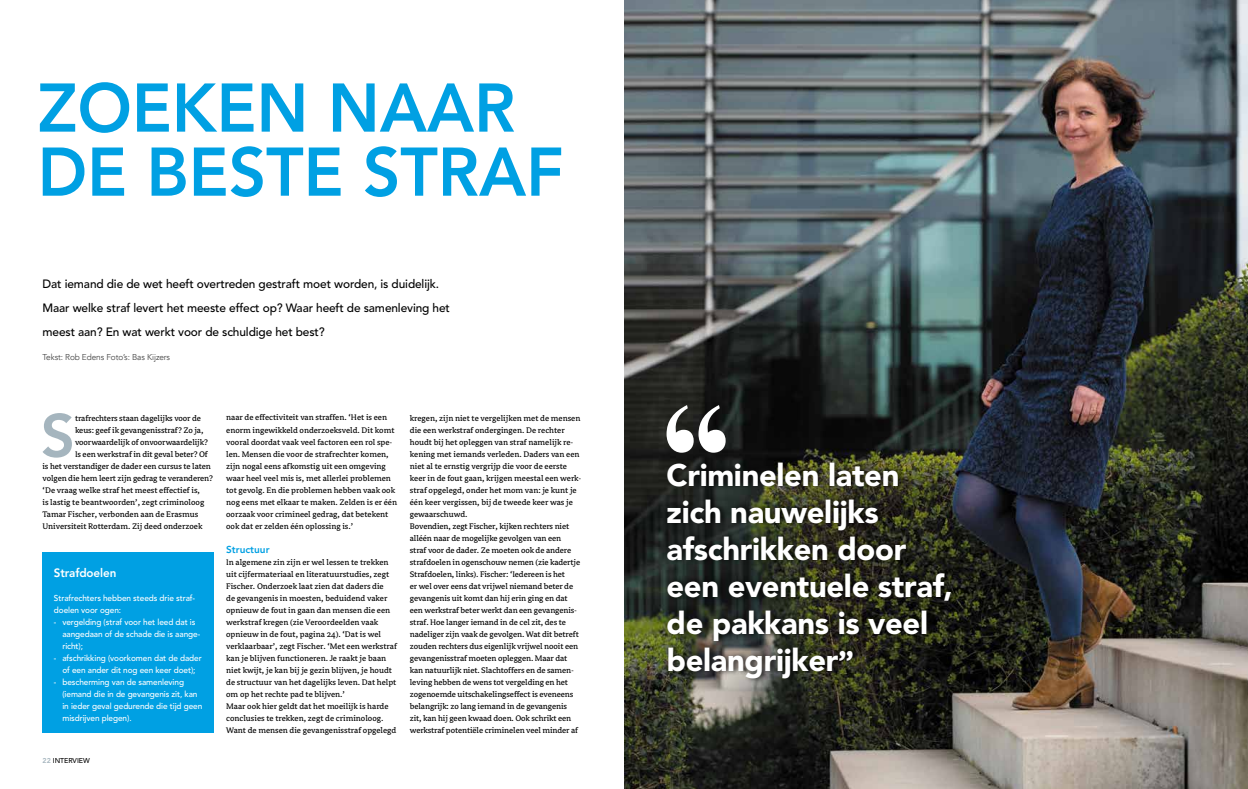
<style>
.page{position:relative;width:1248px;height:789px;background:#fff}
.page>*{position:absolute;margin:0;border:0;box-sizing:border-box;transform-origin:0 0}
.Kop_Large{font:800 68px/64px "Avenir LT Std";color:#00a0e3;scale:.96 1}
.Body{font:800 59.8px "Avenir LT Std";color:#a5b5be}
.t1{font:900 30.9px/37.1px "Avenir LT Std";letter-spacing:-.01em;color:#fff}
.Intro{font:500 12px/24px "Avenir LT Std";letter-spacing:-.01em;color:#000}
.Kader_kop{font:800 12px "Avenir LT Std";letter-spacing:-.01em;color:#fff}
.Tussenkop{font:800 10px "Avenir LT Std";color:#00a0e3}
.Body-2{font:9px/12px "Avance";color:#000}
.Kader_body{font:500 8.5px/12px "Avenir LT Std";letter-spacing:-.01em;color:#fff}
.Intro-2{font:8.5px "Avenir";letter-spacing:-.01em;color:#464646}
.t2{font:500 7px "Avenir LT Std";letter-spacing:-.01em;color:#000}
.s1{font-weight:800;color:#a5b5be}
.s2{font-family:"Avance";font-weight:700}
</style>
<div class="page">
<div style="left:43px;top:552px;width:171px;height:180px;background:#00a0e3"></div>
<img style="left:624px;top:0;width:623px;height:788px">
<div style="left:665px;top:456px;width:294px;height:227px;background:#000;opacity:.75"></div>
<svg style="left:666px;top:405px;width:59px;height:47px"></svg>
<p class="Kop_Large" style="left:38px;top:76px;width:549px">ZOEKEN NAAR<br>DE BESTE STRAF</p>
<p class="Intro" style="left:43px;top:272px;width:398px">Dat iemand die de wet heeft overtreden gestraft moet worden, is duidelijk.</p>
<p class="Intro" style="left:43px;top:296px;width:409px">Maar welke straf levert het meeste effect op? Waar heeft de samenleving het meest aan? En wat werkt voor de schuldige het best?</p>
<p class="Intro-2" style="left:43px;top:352px;width:129px">Tekst: Rob Edens Foto’s: Bas Kijzers</p>
<p class="Body" style="left:41px;top:400px;width:36px">S</p>
<p class="Body-2" style="left:75px;top:411px;width:127px">trafrechters staan dagelijks voor de</p>
<p class="Body-2" style="left:75px;top:423px;width:130px">keus: geef ik gevangenisstraf? Zo ja,</p>
<p class="Body-2" style="left:75px;top:435px;width:134px">voorwaardelijk of onvoorwaardelijk?</p>
<p class="Body-2" style="left:75px;top:447px;width:134px">Is een werkstraf in dit geval beter? Of</p>
<p class="Body-2" style="left:43px;top:459px;width:170px">is het verstandiger de dader een cursus te laten</p>
<p class="Body-2" style="left:43px;top:471px;width:172px">volgen die hem leert zijn gedrag te veranderen?</p>
<p class="Body-2" style="left:43px;top:483px;width:163px">‘De vraag welke straf het meest effectief is, is lastig te beantwoorden’, zegt criminoloog Tamar Fischer, verbonden aan de Erasmus Universiteit Rotterdam. Zij deed onderzoek</p>
<p class="Kader_kop" style="left:54px;top:565px;width:64px">Strafdoelen</p>
<p class="Kader_body" style="left:54px;top:591px;width:143px">Strafrechters hebben steeds drie straf&shy;doelen voor ogen:</p>
<p class="Kader_body" style="left:62px;top:615px;width:139px;text-indent:-9px">- vergelding (straf voor het leed dat is aangedaan of de schade die is aange&shy;richt);</p>
<p class="Kader_body" style="left:54px;top:651px;width:149px;text-align:center">- afschrikking (voorkomen dat de dader of een ander dit nog een keer doet);</p>
<p class="Kader_body" style="left:62px;top:675px;width:141px;text-indent:-9px">- bescherming van de samenleving (iemand die in de gevangenis zit, kan in ieder geval gedurende die tijd geen misdrijven plegen).</p>
<p class="t2" style="left:43px;top:755px;width:49px"><span class="s1">22</span> INTERVIEW</p>
<p class="Body-2" style="left:226px;top:411px;width:172px">naar de effectiviteit van straffen. ‘Het is een enorm ingewikkeld onderzoeksveld. Dit komt vooral doordat vaak veel factoren een rol spe&shy;len. Mensen die voor de strafrechter komen, zijn nogal eens afkomstig uit een omgeving waar heel veel mis is, met allerlei problemen tot gevolg. En die problemen hebben vaak ook nog eens met elkaar te maken. Zelden is er één oorzaak voor crimineel gedrag, dat betekent ook dat er zelden één oplossing is.’</p>
<p class="Tussenkop" style="left:226px;top:543px;width:45px">Structuur</p>
<p class="Body-2" style="left:226px;top:555px;width:172px">In algemene zin zijn er wel lessen te trekken uit cijfermateriaal en literatuurstudies, zegt Fischer. Onderzoek laat zien dat daders die<br>de gevangenis in moesten, beduidend vaker opnieuw de fout in gaan dan mensen die een werkstraf kregen (zie Veroordeelden vaak opnieuw in de fout, pagina 24). ‘Dat is wel verklaarbaar’, zegt Fischer. ‘Met een werkstraf kan je blijven functioneren. Je raakt je baan niet kwijt, je kan bij je gezin blijven, je houdt de structuur van het dagelijks leven. Dat helpt om op het rechte pad te blijven.’</p>
<p class="Body-2" style="left:226px;top:699px;width:172px">Maar ook hier geldt dat het moeilijk is harde conclusies te trekken, zegt de criminoloog.<br>Want de mensen die gevangenisstraf opgelegd</p>
<p class="Body-2" style="left:410px;top:411px;width:173px">kregen, zijn niet te vergelijken met de mensen die een werkstraf ondergingen. De rechter houdt bij het opleggen van straf namelijk re&shy;kening met iemands verleden. Daders van een niet al te ernstig vergrijp die voor de eerste keer in de fout gaan, krijgen meestal een werk&shy;straf opgelegd, onder het mom van: je kunt je één keer vergissen, bij de tweede keer was je gewaarschuwd.</p>
<p class="Body-2" style="left:410px;top:519px;width:172px">Bovendien, zegt Fischer, kijken rechters niet alléén naar de mogelijke gevolgen van een<br>straf voor de dader. Ze moeten ook de andere strafdoelen in ogenschouw nemen (zie kadertje Strafdoelen, links). Fischer: ‘Iedereen is het<br>er wel over eens dat vrijwel niemand beter de gevangenis uit komt dan hij erin ging en dat een werkstraf beter werkt dan een gevangenis&shy;straf. Hoe langer iemand in de cel zit, des te nadeliger zijn vaak de gevolgen. Wat dit betreft zouden rechters dus eigenlijk vrijwel nooit een gevangenisstraf moeten opleggen. Maar dat kan natuurlijk niet. Slachtoffers en de samen&shy;leving hebben de wens tot vergelding en het zogenoemde uitschakelingseffect is eveneens belangrijk: zo lang iemand in de gevangenis zit, kan hij geen kwaad doen. Ook schrikt een werkstraf potentiële criminelen veel minder af</p>
<h3 class="t1" style="left:666px;top:455px;width:288px">Criminelen laten zich nauwelijks afschrikken door een eventuele straf, de pakkans is veel belangrijker<span class="s2">”</span></h3>
</div>
